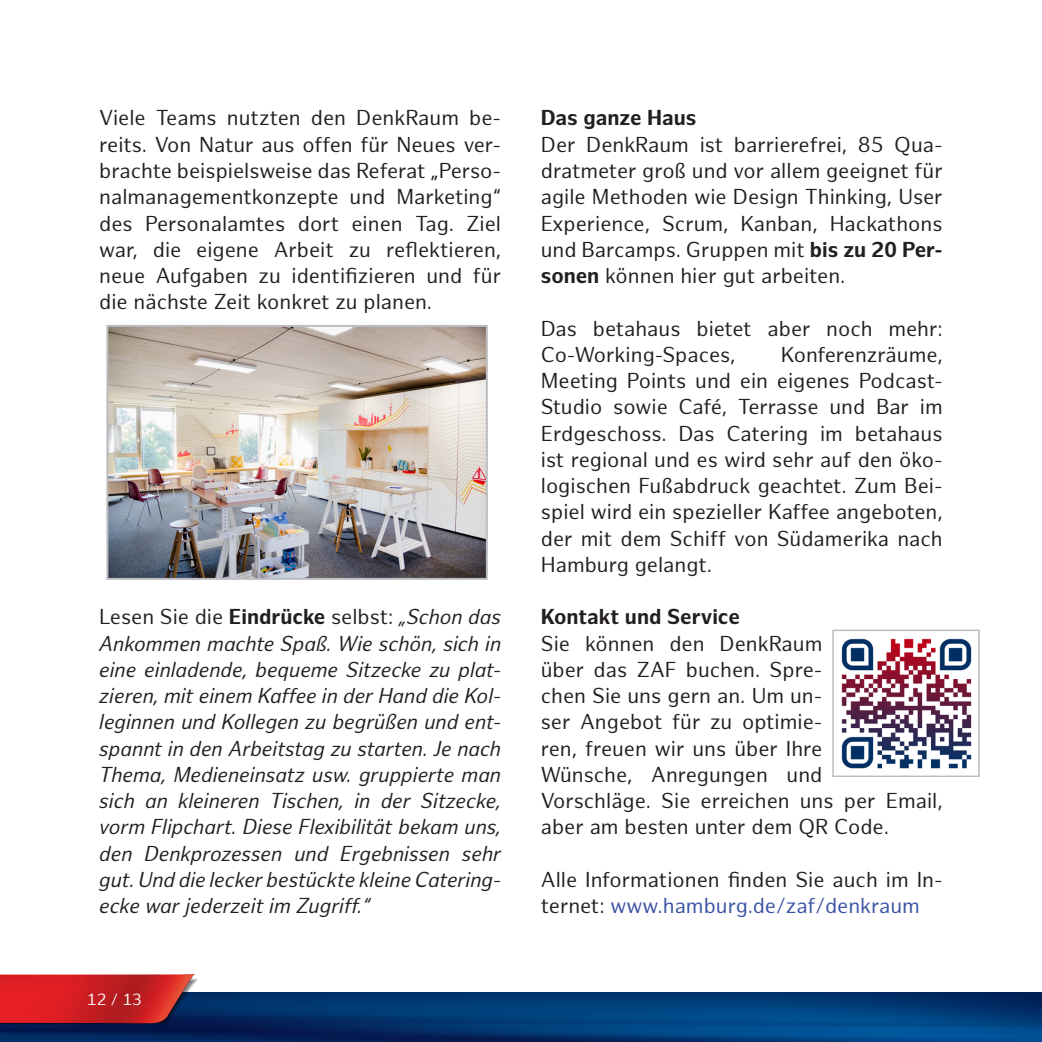
<style>
.page{position:relative;width:1042px;height:1042px;background:#fff}
.page>*{position:absolute;margin:0;border:0;box-sizing:border-box;transform-origin:0 0}
.Fließtext_HHSans_Reg{font:21px/26.2px "Hamburg Sans";color:#231f20;text-align:justify}
.Fließtext_HHSans_Reg-2{font:italic 21px/26.2px "Hamburg Sans";color:#231f20;text-align:justify}
.Unterüberschrift_HHS{font:700 21px "Hamburg Sans";color:#231f20}
.t1{font:15.75px "Hamburg Sans";color:#fff}
.s1{font-style:normal}
.s2{font-weight:700;font-style:normal}
.s3{font-weight:700}
.s4{color:#3a53a3}
</style>
<div class="page">
<img style="left:0;top:992px;width:1042px;height:50px">
<img style="left:0;top:974px;width:197px;height:50px">
<img style="left:109px;top:328px;width:376px;height:249px">
<div style="left:106px;top:325px;width:382px;height:255px;border:2px solid #bcbdc0"></div>
<img style="left:841px;top:638px;width:131px;height:131px">
<div style="left:832px;top:629px;width:148px;height:148px;border:1px solid #bcbdc0"></div>
<p class="Fließtext_HHSans_Reg" style="left:99px;top:106px;width:403px">Viele Teams nutzten den DenkRaum be&shy;reits. Von Natur aus offen für Neues ver&shy;brachte beispielsweise das Referat „Perso&shy;nalmanagementkonzepte und Marketing“ des Personalamtes dort einen Tag. Ziel war, die eigene Arbeit zu reflektieren, neue Aufgaben zu identifizieren und für die nächste Zeit konkret zu planen.</p>
<p class="Fließtext_HHSans_Reg-2" style="left:99px;top:605px;width:403px"><span class="s1">Lesen Sie die</span> <span class="s2">Eindrücke</span> <span class="s1">selbst:</span> „Schon das Ankommen machte Spaß. Wie schön, sich in eine einladende, bequeme Sitzecke zu plat&shy;zieren, mit einem Kaffee in der Hand die Kol&shy;leginnen und Kollegen zu begrüßen und ent&shy;spannt in den Arbeitstag zu starten. Je nach Thema, Medieneinsatz usw. gruppierte man sich an kleineren Tischen, in der Sitzecke, vorm Flipchart. Diese Flexibilität bekam uns, den Denkprozessen und Ergebnissen sehr gut. Und die lecker bestückte kleine Catering&shy;ecke war jederzeit im Zugriff.“</p>
<p class="t1" style="left:87px;top:990px;width:56px">12 / 13</p>
<p class="Unterüberschrift_HHS" style="left:541px;top:106px;width:157px">Das ganze Haus</p>
<p class="Fließtext_HHSans_Reg" style="left:541px;top:132px;width:403px">Der DenkRaum ist barrierefrei, 85 Qua&shy;dratmeter groß und vor allem geeignet für agile Methoden wie Design Thinking, User Experience, Scrum, Kanban, Hackathons und Barcamps. Gruppen mit <span class="s3">bis zu 20 Per&shy;sonen</span> können hier gut arbeiten.</p>
<p class="Fließtext_HHSans_Reg" style="left:541px;top:316px;width:403px">Das betahaus bietet aber noch mehr:<br>Co-Working-Spaces,</p>
<p class="Fließtext_HHSans_Reg" style="left:541px;top:342px;width:403px;text-indent:240px">Konferenzräume, Meeting Points und ein eigenes Podcast-Studio sowie Café, Terrasse und Bar im Erdgeschoss. Das Catering im betahaus ist regional und es wird sehr auf den öko&shy;logischen Fußabdruck geachtet. Zum Bei&shy;spiel wird ein spezieller Kaffee angeboten, der mit dem Schiff von Südamerika nach Hamburg gelangt.</p>
<p class="Unterüberschrift_HHS" style="left:541px;top:605px;width:200px">Kontakt und Service</p>
<p class="Fließtext_HHSans_Reg" style="left:541px;top:631px;width:403px;text-align:left">Sie können den DenkRaum<br>über das ZAF buchen. Spre-<br>chen Sie uns gern an. Um un-<br>ser Angebot für zu optimie-<br>ren, freuen wir uns über Ihre<br>Wünsche, Anregungen und<br>Vorschläge. Sie erreichen uns per Email, aber am besten unter dem QR Code.</p>
<p class="Fließtext_HHSans_Reg" style="left:541px;top:867px;width:403px">Alle Informationen finden Sie auch im In&shy;ternet: <span class="s4">www.hamburg.de/zaf/denkraum</span></p>
</div>
